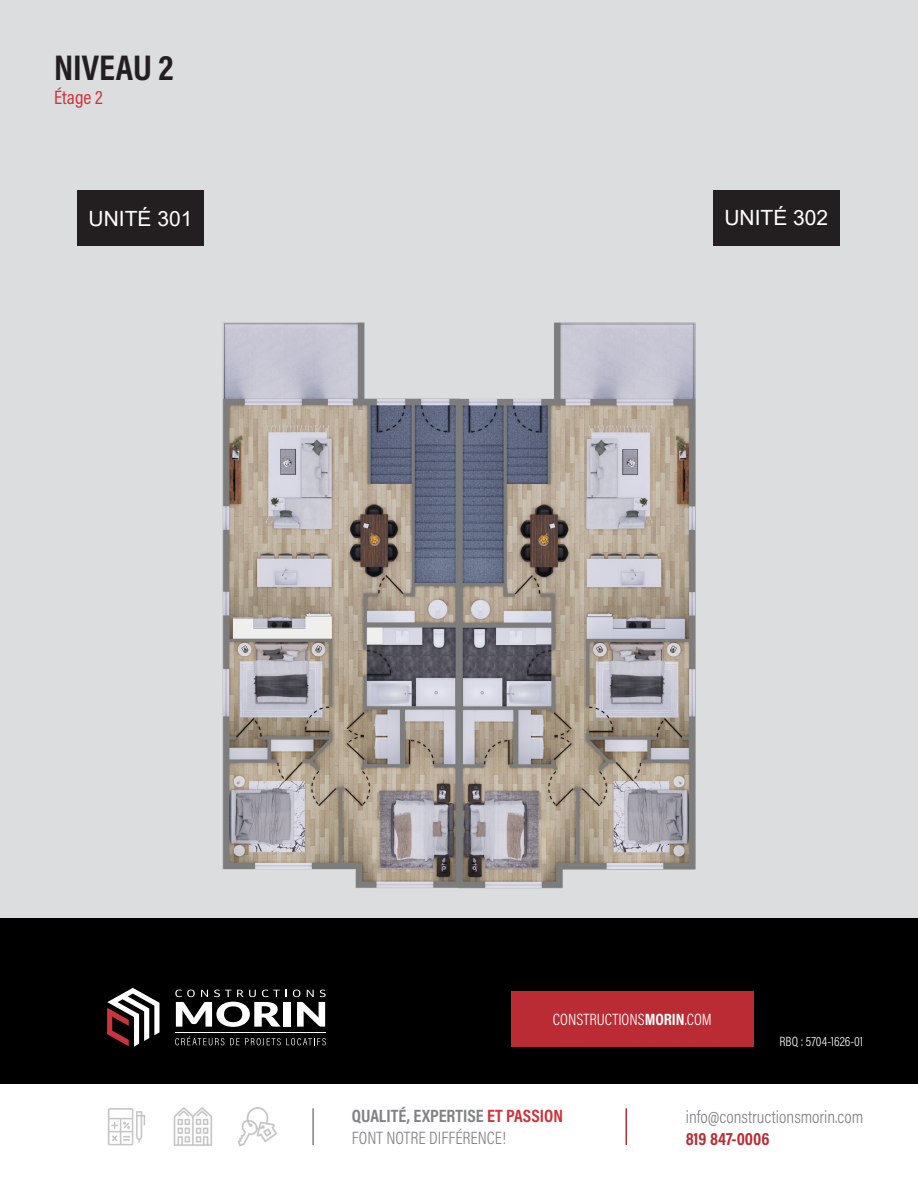
<style>
.page{position:relative;width:918px;height:1188px;background:#fff}
.page>*{position:absolute;margin:0;border:0;box-sizing:border-box;transform-origin:0 0}
.t1{font:700 36px "Acumin Pro Cond";color:#231f20}
.t2{font:21px "Arial";color:#fff}
.t3{font:19.5px "Acumin Pro Cond";color:#cc343b}
.t4{font:300 18px/21.6px "Acumin Pro Cond";color:#808285}
.t5{font:700 18px "Acumin Pro Cond";color:#ba2b33}
.t6{font:300 16.5px "Acumin Pro Cond";color:#fff}
.t7{font:300 13.5px "Acumin Pro Cond";color:#fff}
.s1{font-weight:700}
.s2{font-weight:700;color:#cc343b}
</style>
<div class="page">
<img style="left:76px;top:1083px;width:225px;height:64px">
<div style="left:0;top:918px;width:918px;height:165px;background:#000"></div>
<div style="left:0;top:0;width:918px;height:918px;background:#dcdddf"></div>
<div style="left:511px;top:991px;width:243px;height:56px;background:#ba2b33"></div>
<hr style="left:312px;top:1108px;width:2px;height:37px;background:#808285">
<hr style="left:626px;top:1108px;width:1px;height:37px;background:#ba2b33">
<svg style="left:107px;top:988px;width:52px;height:59px"></svg>
<div style="left:283px;top:1002px;width:8px;height:25px;background:#fff"></div>
<svg style="left:175px;top:990px;width:112px;height:37px"></svg>
<svg style="left:293px;top:990px;width:33px;height:37px"></svg>
<hr style="left:175px;top:1032px;width:151px;height:1px;background:#fff">
<svg style="left:175px;top:1036px;width:49px;height:9px"></svg>
<svg style="left:230px;top:1038px;width:96px;height:7px"></svg>
<div style="left:78px;top:191px;width:126px;height:55px;background:#231f20"></div>
<div style="left:713px;top:191px;width:127px;height:55px;background:#231f20"></div>
<img style="left:222px;top:322px;width:474px;height:567px">
<p class="t1" style="left:54px;top:44px;width:121px">NIVEAU 2</p>
<p class="t3" style="left:54px;top:85px;width:50px">Étage 2</p>
<p class="t2" style="left:89px;top:204px;width:105px">UNITÉ 301</p>
<p class="t2" style="left:724px;top:203px;width:105px">UNITÉ 302</p>
<p class="t6" style="left:553px;top:1009px;width:160px">CONSTRUCTIONS<span class="s1">MORIN</span>.COM</p>
<p class="t7" style="left:780px;top:1033px;width:85px">RBQ : 5704-1626-01</p>
<p class="t4" style="left:352px;top:1105px;width:213px"><span class="s1">QUALITÉ, EXPERTISE</span> <span class="s2">ET PASSION<br></span>FONT NOTRE DIFFÉRENCE!</p>
<p class="t4" style="left:686px;top:1106px;width:179px">info@constructionsmorin.com</p>
<p class="t5" style="left:686px;top:1127px;width:85px">819 847-0006</p>
</div>
